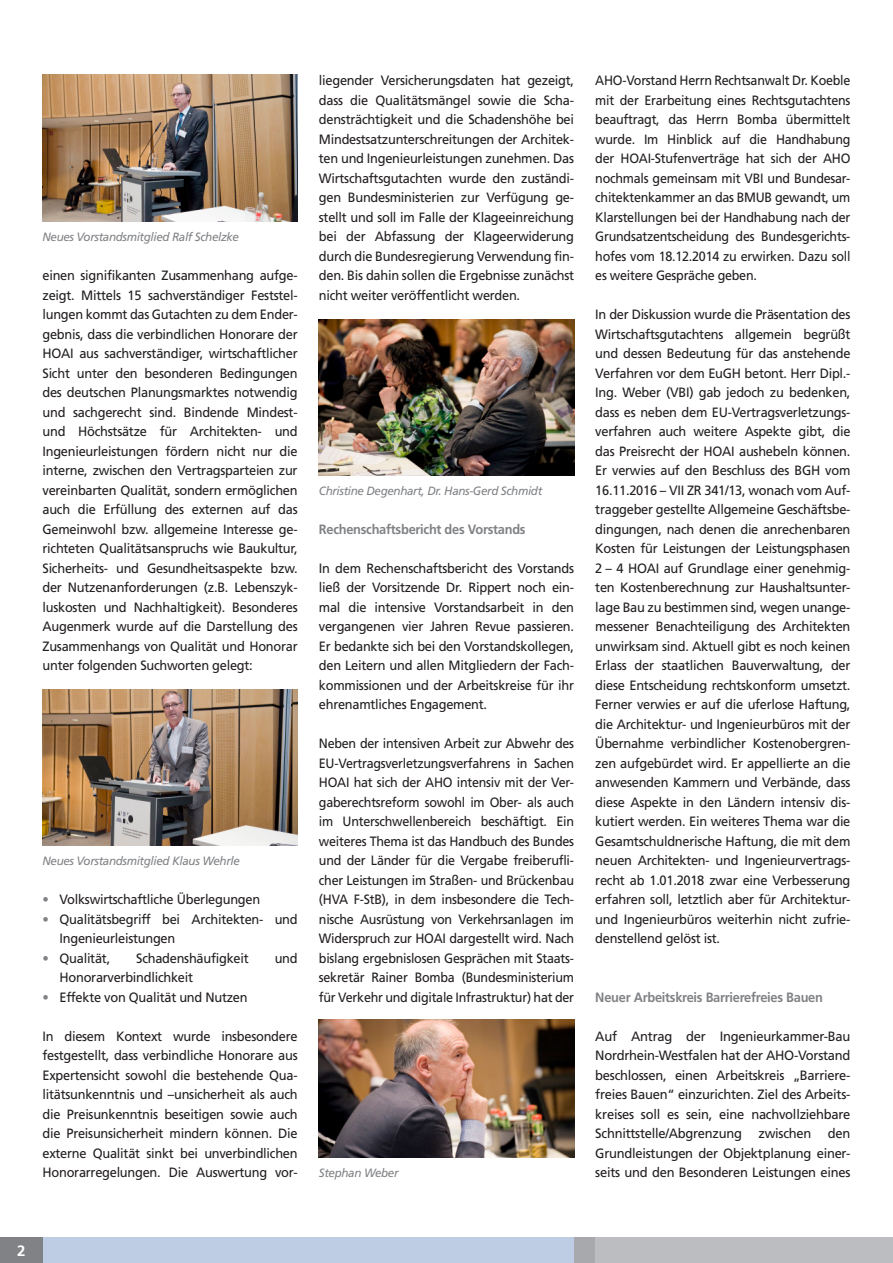
<style>
.page{position:relative;width:893px;height:1263px;background:#fff}
.page>*{position:absolute;margin:0;border:0;box-sizing:border-box;transform-origin:0 0}
.t1{font:700 15px "Frutiger LT Std";color:#fff}
.Fließtext{font:13.5px/19.5px "Frutiger LT Std";letter-spacing:-.02em;color:#231f20;text-align:justify;scale:.95 1}
.Fließtext-2{font:13.5px/19.5px "Frutiger LT Std";letter-spacing:-.02em;color:#231f20;text-align:justify;scale:.93 1}
.Fließtext-3{font:13.5px/19.5px "Frutiger LT Std";letter-spacing:-.02em;color:#231f20;text-align:justify;scale:.96 1}
.Überschr_2{font:700 13.5px "Frutiger LT Std";letter-spacing:-.02em;color:#808285;scale:.95 1}
.BU{font:italic 12px "Frutiger LT Std";letter-spacing:-.03em;color:#808285}
.s1{color:#808285}
</style>
<div class="page">
<div style="left:574px;top:1237px;width:21px;height:26px;background:#a8a9ad"></div>
<div style="left:595px;top:1237px;width:298px;height:26px;background:#bcbdc0"></div>
<div style="left:43px;top:1237px;width:531px;height:26px;background:#becde3"></div>
<div style="left:0;top:1237px;width:43px;height:26px;background:#808285"></div>
<img style="left:43px;top:690px;width:255px;height:156px">
<img style="left:319px;top:319px;width:255px;height:156px">
<img style="left:319px;top:1019px;width:255px;height:138px">
<img style="left:43px;top:74px;width:255px;height:148px">
<p class="BU" style="left:43px;top:230px;width:198px">Neues Vorstandsmitglied Ralf Schelzke</p>
<p class="Fließtext" style="left:43px;top:266px;width:270px">einen signifikanten Zusammenhang aufge&shy;zeigt. Mittels 15 sachverständiger Feststel&shy;lungen kommt das Gutachten zu dem Ender&shy;gebnis, dass die verbindlichen Honorare der HOAI aus sachverständiger, wirtschaftlicher Sicht unter den besonderen Bedingungen des deutschen Planungsmarktes notwendig und sachgerecht sind. Bindende Mindest&shy;und Höchstsätze für Architekten- und Ingenieurleistungen fördern nicht nur die interne, zwischen den Vertragsparteien zur vereinbarten Qualität, sondern ermöglichen auch die Erfüllung des externen auf das Gemeinwohl bzw. allgemeine Interesse ge&shy;richteten Qualitätsanspruchs wie Baukultur, Sicherheits- und Gesundheitsaspekte bzw. der Nutzenanforderungen (z.B. Lebenszyk&shy;luskosten und Nachhaltigkeit). Besonderes Augenmerk wurde auf die Darstellung des Zusammenhangs von Qualität und Honorar unter folgenden Suchworten gelegt:</p>
<p class="BU" style="left:43px;top:854px;width:199px">Neues Vorstandsmitglied Klaus Wehrle</p>
<p class="Fließtext" style="left:43px;top:890px;width:231px"><span class="s1">•</span> Volkswirtschaftliche Überlegungen</p>
<p class="Fließtext" style="left:60px;top:909px;width:252px;text-indent:-17px"><span class="s1">•</span> Qualitätsbegriff bei Architekten- und<br>Ingenieurleistungen</p>
<p class="Fließtext" style="left:43px;top:948px;width:73px"><span class="s1">•</span> Qualität,</p>
<p class="Fließtext" style="left:136px;top:948px;width:120px">Schadenshäufigkeit</p>
<p class="Fließtext" style="left:275px;top:948px;width:26px">und</p>
<p class="Fließtext" style="left:60px;top:968px;width:142px">Honorarverbindlichkeit</p>
<p class="Fließtext" style="left:43px;top:987px;width:217px"><span class="s1">•</span> Effekte von Qualität und Nutzen</p>
<p class="Fließtext" style="left:43px;top:1026px;width:270px">In diesem Kontext wurde insbesondere festgestellt, dass verbindliche Honorare aus Expertensicht sowohl die bestehende Qua&shy;litätsunkenntnis und –unsicherheit als auch die Preisunkenntnis beseitigen sowie auch die Preisunsicherheit mindern können. Die externe Qualität sinkt bei unverbindlichen Honorarregelungen. Die Auswertung vor-</p>
<p class="Fließtext" style="left:319px;top:71px;width:270px">liegender Versicherungsdaten hat gezeigt, dass die Qualitätsmängel sowie die Scha&shy;densträchtigkeit und die Schadenshöhe bei Mindestsatzunterschreitungen der Architek&shy;ten und Ingenieurleistungen zunehmen. Das Wirtschaftsgutachten wurde den zuständi&shy;gen Bundesministerien zur Verfügung ge&shy;stellt und soll im Falle der Klageeinreichung bei der Abfassung der Klageerwiderung durch die Bundesregierung Verwendung fin&shy;den. Bis dahin sollen die Ergebnisse zunächst nicht weiter veröffentlicht werden.</p>
<p class="BU" style="left:319px;top:483px;width:225px">Christine Degenhart, Dr. Hans-Gerd Schmidt</p>
<p class="Überschr_2" style="left:319px;top:521px;width:219px">Rechenschaftsbericht des Vorstands</p>
<p class="Fließtext" style="left:319px;top:558px;width:270px">In dem Rechenschaftsbericht des Vorstands ließ der Vorsitzende Dr. Rippert noch ein&shy;mal die intensive Vorstandsarbeit in den vergangenen vier Jahren Revue passieren.<br>Er bedankte sich bei den Vorstandskollegen, den Leitern und allen Mitgliedern der Fach&shy;kommissionen und der Arbeitskreise für ihr ehrenamtliches Engagement.</p>
<p class="Fließtext-2" style="left:319px;top:734px;width:276px">Neben der intensiven Arbeit zur Abwehr des EU-Vertragsverletzungsverfahrens in Sachen HOAI hat sich der AHO intensiv mit der Ver&shy;gaberechtsreform sowohl im Ober- als auch im Unterschwellenbereich beschäftigt. Ein weiteres Thema ist das Handbuch des Bundes und der Länder für die Vergabe freiberufli&shy;cher Leistungen im Straßen- und Brückenbau (HVA F-StB), in dem insbesondere die Tech&shy;nische Ausrüstung von Verkehrsanlagen im Widerspruch zur HOAI dargestellt wird. Nach bislang ergebnislosen Gesprächen mit Staats&shy;sekretär Rainer Bomba (Bundesministerium für Verkehr und digitale Infrastruktur) hat der</p>
<p class="BU" style="left:319px;top:1166px;width:81px">Stephan Weber</p>
<p class="Fließtext-2" style="left:595px;top:71px;width:276px">AHO-Vorstand Herrn Rechtsanwalt Dr. Koeble mit der Erarbeitung eines Rechtsgutachtens beauftragt, das Herrn Bomba übermittelt wurde. Im Hinblick auf die Handhabung der HOAI-Stufenverträge hat sich der AHO nochmals gemeinsam mit VBI und Bundesar&shy;chitektenkammer an das BMUB gewandt, um Klarstellungen bei der Handhabung nach der Grundsatzentscheidung des Bundesgerichts&shy;hofes vom 18.12.2014 zu erwirken. Dazu soll es weitere Gespräche geben.</p>
<p class="Fließtext" style="left:595px;top:305px;width:270px">In der Diskussion wurde die Präsentation des Wirtschaftsgutachtens allgemein begrüßt und dessen Bedeutung für das anstehende Verfahren vor dem EuGH betont. Herr Dipl.- Ing. Weber (VBI) gab jedoch zu bedenken, dass es neben dem EU-Vertragsverletzungs&shy;verfahren auch weitere Aspekte gibt, die das Preisrecht der HOAI aushebeln können.<br>Er verwies auf den Beschluss des BGH vom 16.11.2016 – VII ZR 341/13, wonach vom Auf&shy;traggeber gestellte Allgemeine Geschäftsbe&shy;dingungen, nach denen die anrechenbaren Kosten für Leistungen der Leistungsphasen 2 – 4 HOAI auf Grundlage einer genehmig&shy;ten Kostenberechnung zur Haushaltsunter&shy;lage Bau zu bestimmen sind, wegen unange&shy;messener Benachteiligung des Architekten unwirksam sind. Aktuell gibt es noch keinen Erlass der staatlichen Bauverwaltung, der diese Entscheidung rechtskonform umsetzt.<br>Ferner verwies er auf die uferlose Haftung, die Architektur- und Ingenieurbüros mit der Übernahme verbindlicher Kostenobergren&shy;zen aufgebürdet wird. Er appellierte an die anwesenden Kammern und Verbände, dass diese Aspekte in den Ländern intensiv dis&shy;kutiert werden. Ein weiteres Thema war die Gesamtschuldnerische Haftung, die mit dem neuen Architekten- und Ingenieurvertrags&shy;recht ab 1.01.2018 zwar eine Verbesserung erfahren soll, letztlich aber für Architektur&shy;und Ingenieurbüros weiterhin nicht zufrie&shy;denstellend gelöst ist.</p>
<p class="Überschr_2" style="left:595px;top:989px;width:241px">Neuer Arbeitskreis Barrierefreies Bauen</p>
<p class="Fließtext-3" style="left:595px;top:1026px;width:267px">Auf Antrag der Ingenieurkammer-Bau Nordrhein-Westfalen hat der AHO-Vorstand beschlossen, einen Arbeitskreis „Barriere&shy;freies Bauen“ einzurichten. Ziel des Arbeits&shy;kreises soll es sein, eine nachvollziehbare Schnittstelle/Abgrenzung zwischen den Grundleistungen der Objektplanung einer&shy;seits und den Besonderen Leistungen eines</p>
<p class="t1" style="left:17px;top:1242px;width:10px">2</p>
</div>
